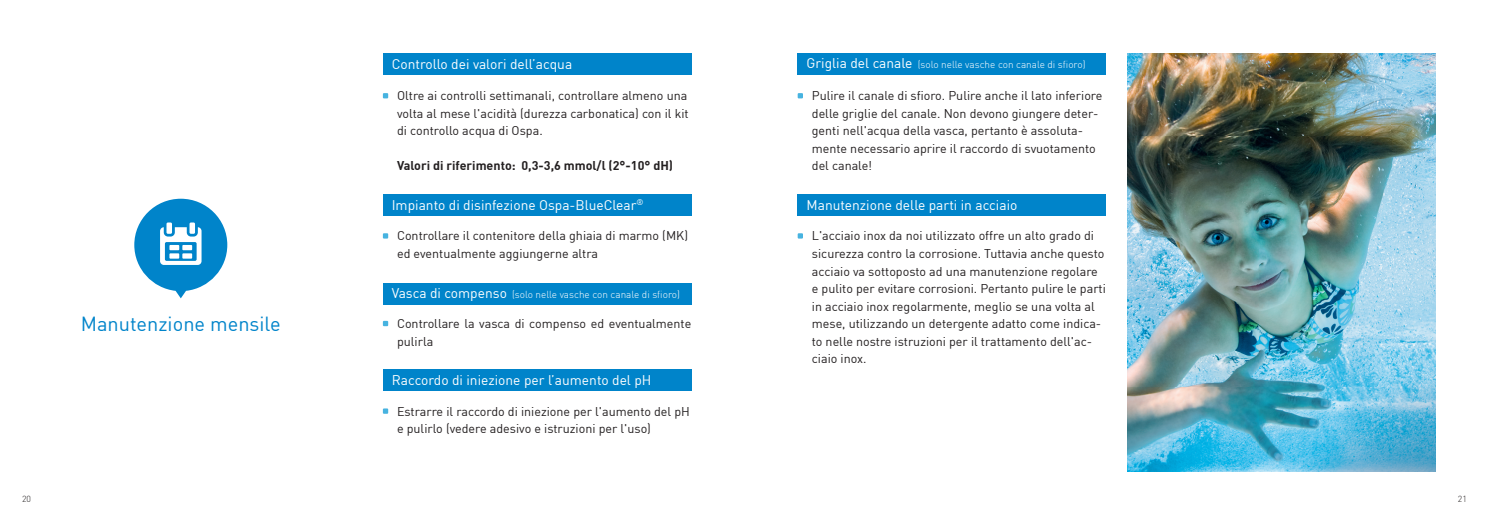
<style>
.page{position:relative;width:1489px;height:525px;background:#fff}
.page>*{position:absolute;margin:0;border:0;box-sizing:border-box;transform-origin:0 0}
.t1{font:20px "DIN";color:#0084ca}
.t2{font:13.75px "DIN";color:#fff}
.t3{font:12.5px/17.5px "DIN";color:#231f20}
.t4{font:700 12.5px "DIN";color:#231f20}
.t5{font:300 10px "DIN";color:#fff}
.t6{font:300 8.75px "DIN";color:#231f20}
.s1{font-weight:400;font-size:13.75px}
</style>
<div class="page">
<div style="left:383px;top:194px;width:308px;height:22px;background:#0084ca"></div>
<svg style="left:383px;top:233px;width:5px;height:5px"></svg>
<svg style="left:134px;top:198px;width:93px;height:100px"></svg>
<img style="left:1127px;top:53px;width:308px;height:418px">
<div style="left:383px;top:369px;width:308px;height:21px;background:#0084ca"></div>
<svg style="left:383px;top:408px;width:5px;height:5px"></svg>
<div style="left:383px;top:283px;width:308px;height:21px;background:#0084ca"></div>
<svg style="left:383px;top:321px;width:5px;height:5px"></svg>
<div style="left:797px;top:53px;width:309px;height:21px;background:#0084ca"></div>
<svg style="left:797px;top:93px;width:6px;height:5px"></svg>
<svg style="left:797px;top:233px;width:6px;height:5px"></svg>
<div style="left:797px;top:194px;width:309px;height:22px;background:#0084ca"></div>
<svg style="left:383px;top:93px;width:5px;height:5px"></svg>
<div style="left:383px;top:53px;width:308px;height:21px;background:#0084ca"></div>
<h1 class="t1" style="left:81px;top:311px;width:201px">Manutenzione mensile</h1>
<p class="t2" style="left:392px;top:55px;width:182px">Controllo dei valori dell’acqua</p>
<p class="t3" style="left:397px;top:87px;width:293px;text-align:justify">Oltre ai controlli settimanali, controllare almeno una volta al mese l'acidità (durezza carbonatica) con il kit di controllo acqua di Ospa.</p>
<p class="t4" style="left:397px;top:158px;width:277px">Valori di riferimento: 0,3-3,6 mmol/l (2°-10° dH)</p>
<p class="t2" style="left:392px;top:196px;width:253px">Impianto di disinfezione Ospa-BlueClear<sup>®</sup></p>
<p class="t3" style="left:397px;top:227px;width:292px">Controllare il contenitore della ghiaia di marmo (MK) ed eventualmente aggiungerne altra</p>
<p class="t5" style="left:392px;top:288px;width:290px"><span class="s1">Vasca di compenso</span> (solo nelle vasche con canale di sfioro)</p>
<p class="t3" style="left:397px;top:314px;width:296px">Controllare la vasca di compenso ed eventualmente pulirla</p>
<p class="t2" style="left:392px;top:371px;width:261px">Raccordo di iniezione per l’aumento del pH</p>
<p class="t3" style="left:397px;top:402px;width:294px">Estrarre il raccordo di iniezione per l'aumento del pH e pulirlo (vedere adesivo e istruzioni per l'uso)</p>
<p class="t5" style="left:806px;top:59px;width:280px"><span class="s1">Griglia del canale</span> (solo nelle vasche con canale di sfioro)</p>
<p class="t3" style="left:811px;top:87px;width:292px">Pulire il canale di sfioro. Pulire anche il lato inferiore delle griglie del canale. Non devono giungere deter&shy;genti nell'acqua della vasca, pertanto è assoluta&shy;mente necessario aprire il raccordo di svuotamento del canale!</p>
<p class="t2" style="left:806px;top:196px;width:212px">Manutenzione delle parti in acciaio</p>
<p class="t3" style="left:811px;top:227px;width:295px">L'acciaio inox da noi utilizzato offre un alto grado di sicurezza contro la corrosione. Tuttavia anche questo acciaio va sottoposto ad una manutenzione regolare e pulito per evitare corrosioni. Pertanto pulire le parti in acciaio inox regolarmente, meglio se una volta al mese, utilizzando un detergente adatto come indica&shy;to nelle nostre istruzioni per il trattamento dell'ac&shy;ciaio inox.</p>
<p class="t6" style="left:22px;top:493px;width:10px">20</p>
<p class="t6" style="left:1457px;top:493px;width:10px">21</p>
</div>
